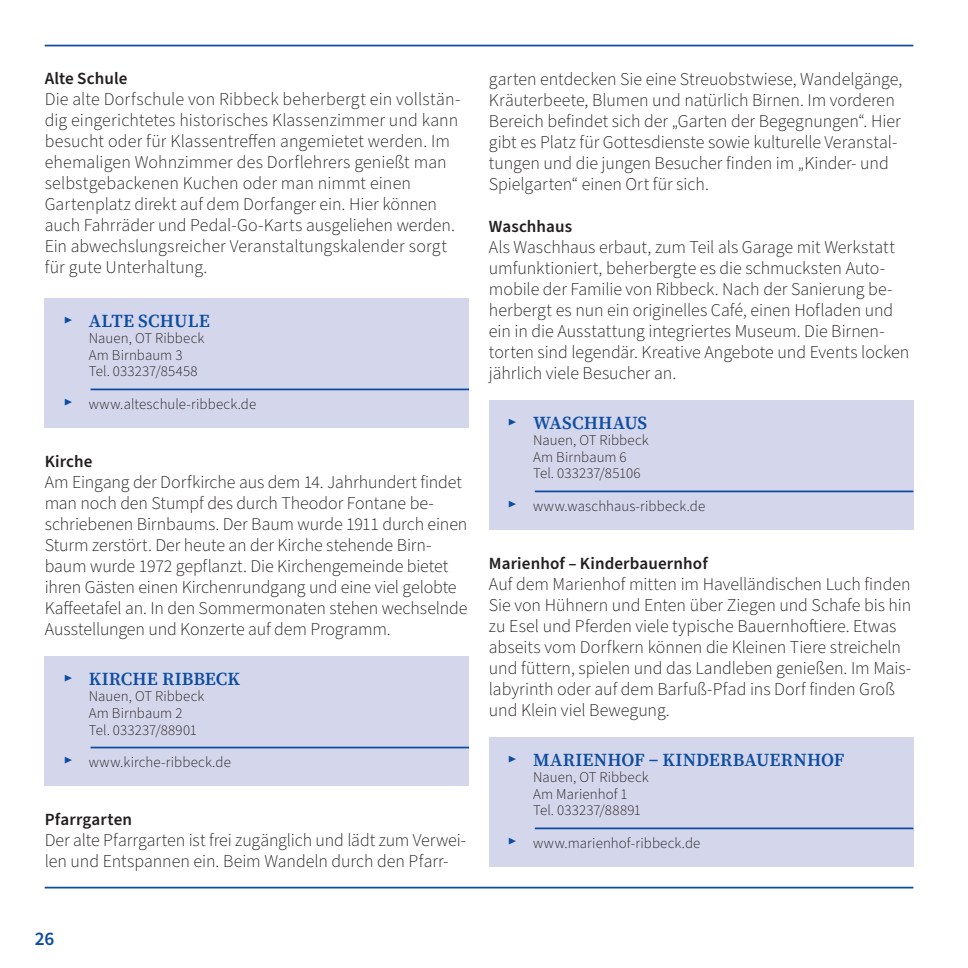
<style>
.page{position:relative;width:968px;height:968px;background:#fff}
.page>*{position:absolute;margin:0;border:0;box-sizing:border-box;transform-origin:0 0}
.t1{font:600 19.25px "Source Sans Pro";color:#0d4da1}
.t2{font:600 18.38px "Source Serif Pro";letter-spacing:.01em;color:#0d4da1}
.t3{font:300 17.85px/21px "Source Sans Pro";color:#231f20}
.t4{font:600 17.15px "Source Sans Pro";letter-spacing:.005em;color:#231f20}
.t5{font:300 14.88px/16.6px "Source Sans Pro";letter-spacing:.01em;color:#231f20}
.s1{font-family:"Source Sans Pro";font-weight:300;font-size:14px}
.s2{font-size:14px;color:#0d4da1}
</style>
<div class="page">
<div style="left:489px;top:400px;width:424px;height:130px;background:#d4d6eb"></div>
<hr style="left:535px;top:490px;width:378px;height:2px;background:#0d4da1">
<div style="left:489px;top:737px;width:424px;height:129px;background:#d4d6eb"></div>
<hr style="left:535px;top:827px;width:378px;height:2px;background:#0d4da1">
<div style="left:45px;top:298px;width:424px;height:130px;background:#d4d6eb"></div>
<hr style="left:91px;top:388px;width:378px;height:2px;background:#0d4da1">
<div style="left:45px;top:656px;width:424px;height:130px;background:#d4d6eb"></div>
<hr style="left:91px;top:746px;width:378px;height:2px;background:#0d4da1">
<hr style="left:45px;top:45px;width:868px;height:1px;background:#0d4da1">
<hr style="left:45px;top:886px;width:868px;height:2px;background:#0d4da1">
<p class="t4" style="left:45px;top:67px;width:84px">Alte Schule</p>
<p class="t3" style="left:45px;top:89px;width:417px">Die alte Dorfschule von Ribbeck beherbergt ein vollstän&shy;dig eingerichtetes historisches Klassenzimmer und kann besucht oder für Klassentreffen angemietet werden. Im ehemaligen Wohnzimmer des Dorflehrers genießt man selbstgebackenen Kuchen oder man nimmt einen Gartenplatz direkt auf dem Dorfanger ein. Hier können auch Fahrräder und Pedal-Go-Karts ausgeliehen werden.<br>Ein abwechslungsreicher Veranstaltungskalender sorgt für gute Unterhaltung.</p>
<p class="t2" style="left:64px;top:308px;width:147px"><span class="s1">▶</span> ALTE SCHULE</p>
<p class="t5" style="left:89px;top:330px;width:117px">Nauen, OT Ribbeck<br>Am Birnbaum 3<br>Tel. 033237/85458</p>
<p class="t5" style="left:64px;top:396px;width:194px"><span class="s2">▶</span> www.alteschule-ribbeck.de</p>
<p class="t4" style="left:45px;top:449px;width:49px">Kirche</p>
<p class="t3" style="left:45px;top:472px;width:424px">Am Eingang der Dorfkirche aus dem 14. Jahrhundert findet man noch den Stumpf des durch Theodor Fontane be&shy;schriebenen Birnbaums. Der Baum wurde 1911 durch einen Sturm zerstört. Der heute an der Kirche stehende Birn&shy;baum wurde 1972 gepflanzt. Die Kirchengemeinde bietet ihren Gästen einen Kirchenrundgang und eine viel gelobte Kaffeetafel an. In den Sommermonaten stehen wechselnde Ausstellungen und Konzerte auf dem Programm.</p>
<p class="t2" style="left:64px;top:666px;width:177px"><span class="s1">▶</span> KIRCHE RIBBECK</p>
<p class="t5" style="left:89px;top:688px;width:117px">Nauen, OT Ribbeck<br>Am Birnbaum 2<br>Tel. 033237/88901</p>
<p class="t5" style="left:64px;top:754px;width:168px"><span class="s2">▶</span> www.kirche-ribbeck.de</p>
<p class="t4" style="left:45px;top:807px;width:89px">Pfarrgarten</p>
<p class="t3" style="left:45px;top:829px;width:423px">Der alte Pfarrgarten ist frei zugänglich und lädt zum Verwei&shy;len und Entspannen ein. Beim Wandeln durch den Pfarr-</p>
<p class="t3" style="left:489px;top:69px;width:415px">garten entdecken Sie eine Streuobstwiese, Wandelgänge, Kräuterbeete, Blumen und natürlich Birnen. Im vorderen Bereich befindet sich der „Garten der Begegnungen“. Hier gibt es Platz für Gottesdienste sowie kulturelle Veranstal&shy;tungen und die jungen Besucher finden im „Kinder- und Spielgarten“ einen Ort für sich.</p>
<p class="t4" style="left:489px;top:214px;width:85px">Waschhaus</p>
<p class="t3" style="left:489px;top:237px;width:422px">Als Waschhaus erbaut, zum Teil als Garage mit Werkstatt umfunktioniert, beherbergte es die schmucksten Auto&shy;mobile der Familie von Ribbeck. Nach der Sanierung be&shy;herbergt es nun ein originelles Café, einen Hofladen und ein in die Ausstattung integriertes Museum. Die Birnen&shy;torten sind legendär. Kreative Angebote und Events locken jährlich viele Besucher an.</p>
<p class="t2" style="left:508px;top:410px;width:140px"><span class="s1">▶</span> WASCHHAUS</p>
<p class="t5" style="left:533px;top:432px;width:117px">Nauen, OT Ribbeck<br>Am Birnbaum 6<br>Tel. 033237/85106</p>
<p class="t5" style="left:508px;top:498px;width:198px"><span class="s2">▶</span> www.waschhaus-ribbeck.de</p>
<p class="t4" style="left:489px;top:551px;width:220px">Marienhof – Kinderbauernhof</p>
<p class="t3" style="left:489px;top:574px;width:424px">Auf dem Marienhof mitten im Havelländischen Luch finden Sie von Hühnern und Enten über Ziegen und Schafe bis hin zu Esel und Pferden viele typische Bauernhoftiere. Etwas abseits vom Dorfkern können die Kleinen Tiere streicheln und füttern, spielen und das Landleben genießen. Im Mais&shy;labyrinth oder auf dem Barfuß-Pfad ins Dorf finden Groß und Klein viel Bewegung.</p>
<p class="t2" style="left:508px;top:746px;width:337px"><span class="s1">▶</span> MARIENHOF – KINDERBAUERNHOF</p>
<p class="t5" style="left:533px;top:769px;width:117px">Nauen, OT Ribbeck<br>Am Marienhof 1<br>Tel. 033237/88891</p>
<p class="t5" style="left:508px;top:834px;width:194px"><span class="s2">▶</span> www.marienhof-ribbeck.de</p>
<p class="t1" style="left:35px;top:926px;width:21px">26</p>
</div>
